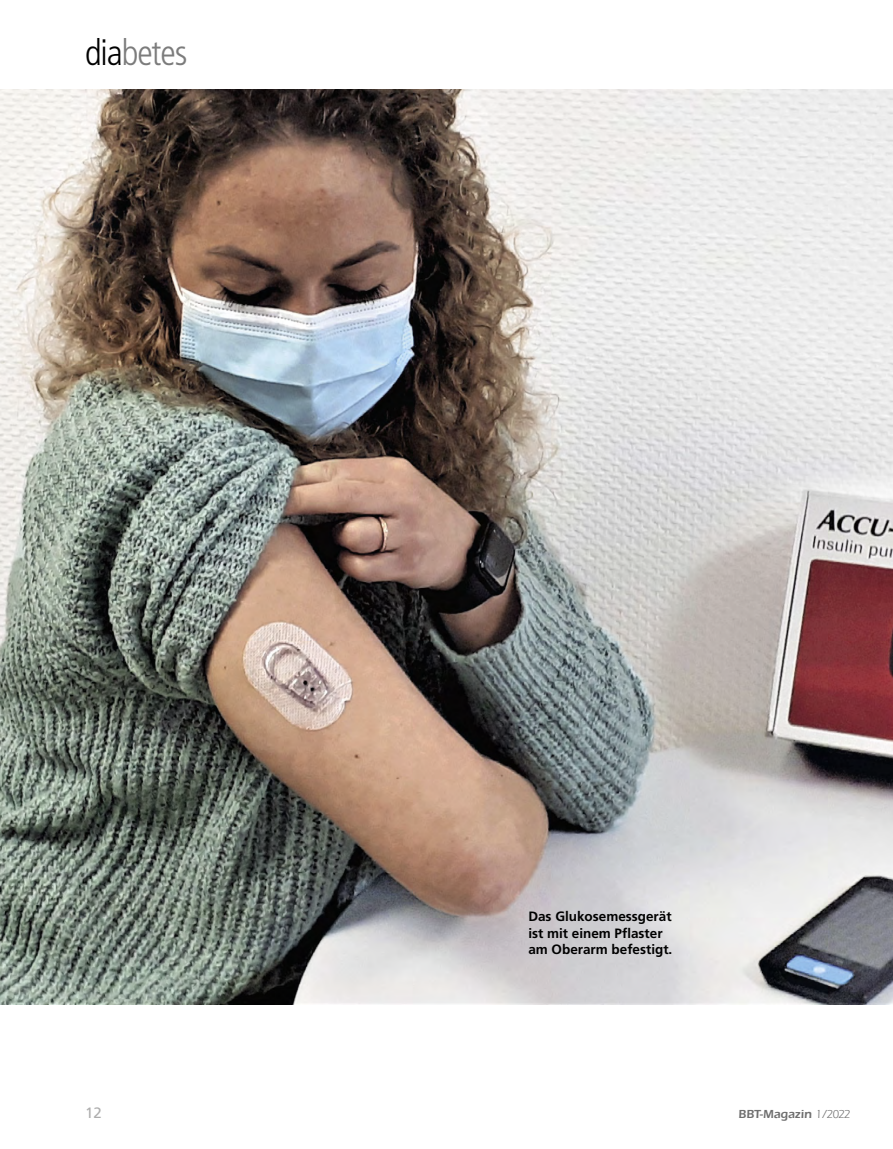
<style>
.page{position:relative;width:893px;height:1149px;background:#fff}
.page>*{position:absolute;margin:0;border:0;box-sizing:border-box;transform-origin:0 0}
.t1{font:300 condensed 36px "Frutiger LT Pro";letter-spacing:-.03em;color:#7c7c7c}
.t2{font:15px "Frutiger";color:#adadad}
.t3{font:700 13.5px/16.5px "Frutiger";color:#000}
.t4{font:600 12px "ITC Eras LT";color:#6f6f6f}
.s1{color:#000}
.s2{font-weight:400}
</style>
<div class="page">
<img style="left:0;top:89px;width:893px;height:914px">
<h1 class="t1" style="left:85px;top:32px;width:104px"><span class="s1">dia</span>betes</h1>
<p class="t3" style="left:528px;top:907px;width:146px">Das Glukosemessgerät ist mit einem Pflaster am Oberarm befestigt.</p>
<p class="t2" style="left:85px;top:1103px;width:18px">12</p>
<p class="t4" style="left:739px;top:1106px;width:113px">BBT-Magazin <span class="s2">1/2022</span></p>
</div>
